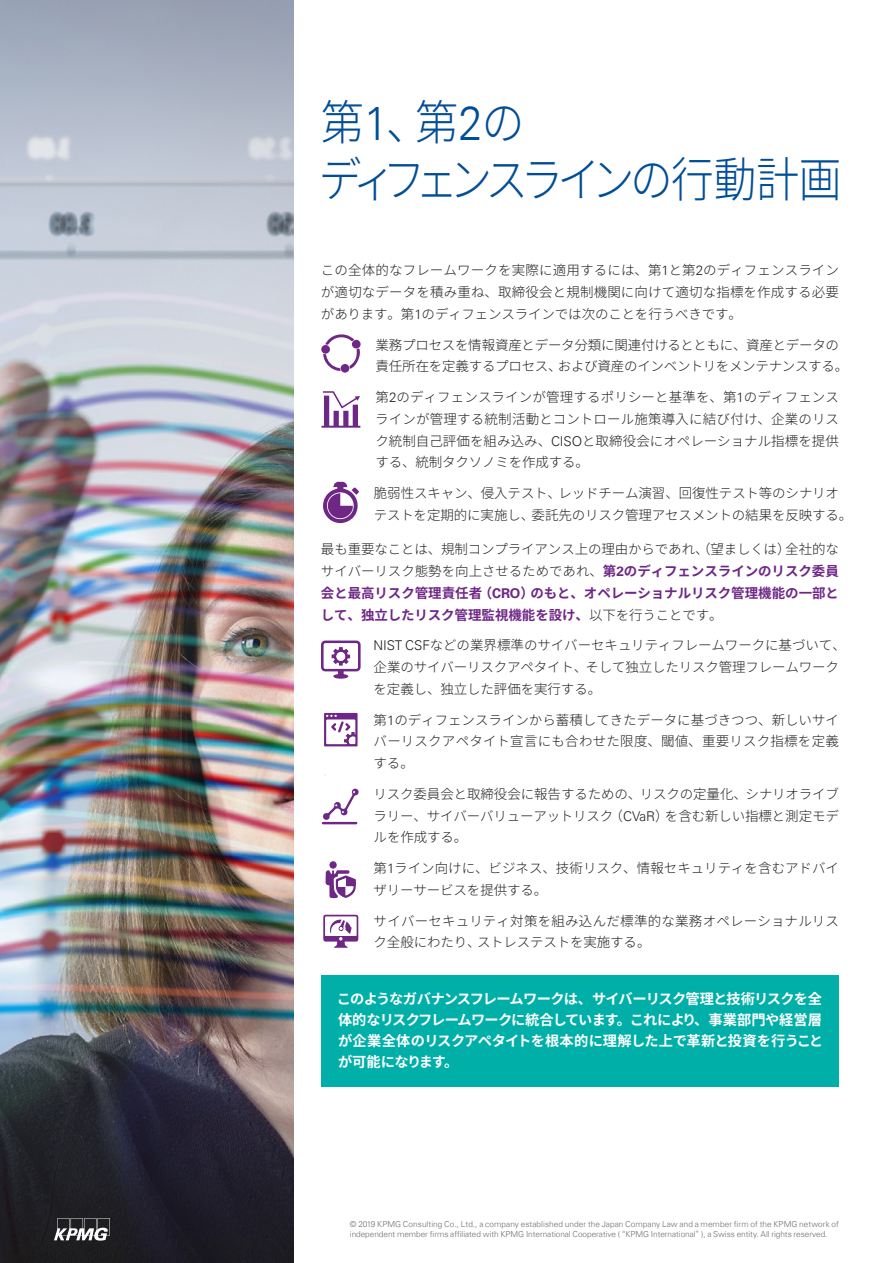
<style>
.page{position:relative;width:893px;height:1263px;background:#fff}
.page>*{position:absolute;margin:0;border:0;box-sizing:border-box;transform-origin:0 0}
.t1{font:300 48px/57px "Noto Sans CJ Kjp";letter-spacing:-.16em;color:#014d97;scale:.9 1}
.t2{font:700 14.25px/21px "Noto Sans CJ Kjp";letter-spacing:-.02em;color:#fff;text-align:justify}
.t3{font:300 13.5px/21.8px "Noto Sans CJ Kjp";letter-spacing:-.01em;color:#231f20;text-align:justify}
.t4{font:700 13.5px/21.8px "Noto Sans CJ Kjp";letter-spacing:-.005em;color:#6f2786;text-align:justify}
.t5{font:300 13.5px/21.8px "Noto Sans CJ Kjp";letter-spacing:.01em;color:#231f20}
.t6{font:300 8.25px/10.5px "Universfor KPMG";letter-spacing:-.005em;color:#6c6d70}
.s1{font-family:"Universfor KPMG"}
.s2{font-weight:300;color:#231f20}
.s3{font-family:"Noto Sans CJ Kjp"}
</style>
<div class="page">
<div style="left:321px;top:975px;width:518px;height:111px;background:#00afa8"></div>
<svg style="left:321px;top:640px;width:40px;height:39px"></svg>
<div style="left:336px;top:652px;width:9px;height:9px;background:#fff;border-radius:50%"></div>
<svg style="left:323px;top:334px;width:37px;height:37px"></svg>
<div style="left:321px;top:345px;width:9px;height:9px;background:#6f2786;border-radius:50%"></div>
<div style="left:341px;top:364px;width:8px;height:9px;background:#6f2786;border-radius:50%"></div>
<div style="left:352px;top:340px;width:9px;height:8px;background:#6f2786;border-radius:50%"></div>
<svg style="left:321px;top:391px;width:39px;height:37px"></svg>
<svg style="left:323px;top:482px;width:36px;height:41px"></svg>
<svg style="left:324px;top:713px;width:34px;height:33px"></svg>
<svg style="left:323px;top:915px;width:35px;height:33px"></svg>
<svg style="left:322px;top:788px;width:37px;height:36px"></svg>
<div style="left:329px;top:861px;width:8px;height:8px;background:#6f2786;border-radius:50%"></div>
<svg style="left:326px;top:870px;width:30px;height:28px"></svg>
<img style="left:0;top:0;width:293px;height:1263px">
<svg style="left:54px;top:1218px;width:56px;height:22px"></svg>
<h1 class="t1" style="left:319px;top:95px;width:582px">第<span class="s1">1</span>、第<span class="s1">2</span>の<br>ディフェンスラインの行動計画</h1>
<p class="t3" style="left:321px;top:260px;width:520px">この全体的なフレームワークを実際に適用するには、第<span class="s1">1</span>と第<span class="s1">2</span>のディフェンスラインが適切なデータを積み重ね、取締役会と規制機関に向けて適切な指標を作成する必要があります。第<span class="s1">1</span>のディフェンスラインでは次のことを行うべきです。</p>
<p class="t3" style="left:375px;top:334px;width:474px">業務プロセスを情報資産とデータ分類に関連付けるとともに、資産とデータの責任所在を定義するプロセス、および資産のインベントリをメンテナンスする。</p>
<p class="t3" style="left:375px;top:386px;width:465px">第<span class="s1">2</span>のディフェンスラインが管理するポリシーと基準を、第<span class="s1">1</span>のディフェンスラインが管理する統制活動とコントロール施策導入に結び付け、企業のリスク統制自己評価を組み込み、<span class="s1">CISO</span>と取締役会にオペレーショナル指標を提供する、統制タクソノミを作成する。</p>
<p class="t3" style="left:374px;top:482px;width:480px">脆弱性スキャン、侵入テスト、レッドチーム演習、回復性テスト等のシナリオテストを定期的に実施し、委託先のリスク管理アセスメントの結果を反映する。</p>
<p class="t4" style="left:321px;top:539px;width:520px"><span class="s2">最も重要なことは、規制コンプライアンス上の理由からであれ、（望ましくは）全社的なサイバーリスク態勢を向上させるためであれ、</span>第<span class="s1">2</span>のディフェンスラインのリスク委員会と最高リスク管理責任者（<span class="s1">CRO</span>）のもと、オペレーショナルリスク管理機能の一部として、独立したリスク管理監視機能を設け、<span class="s2">以下を行うことです。</span></p>
<p class="t3" style="left:374px;top:635px;width:474px;text-align:left"><span class="s1">NIST CSF</span>などの業界標準のサイバーセキュリティフレームワークに基づいて、企業のサイバーリスクアペタイト、そして独立したリスク管理フレームワークを定義し、独立した評価を実行する。</p>
<p class="t3" style="left:374px;top:709px;width:467px">第<span class="s1">1</span>のディフェンスラインから蓄積してきたデータに基づきつつ、新しいサイバーリスクアペタイト宣言にも合わせた限度、閾値、重要リスク指標を定義する。</p>
<p class="t3" style="left:373px;top:783px;width:467px">リスク委員会と取締役会に報告するための、リスクの定量化、シナリオライブラリー、サイバーバリューアットリスク（<span class="s1">CVaR</span>）を含む新しい指標と測定モデルを作成する。</p>
<p class="t3" style="left:374px;top:857px;width:467px">第<span class="s1">1</span>ライン向けに、ビジネス、技術リスク、情報セキュリティを含むアドバイザリーサービスを提供する。</p>
<p class="t5" style="left:374px;top:910px;width:467px">サイバーセキュリティ対策を組み込んだ標準的な業務オペレーショナルリスク全般にわたり、ストレステストを実施する。</p>
<p class="t2" style="left:337px;top:988px;width:488px">このようなガバナンスフレームワークは、サイバーリスク管理と技術リスクを全体的なリスクフレームワークに統合しています。これにより、事業部門や経営層が企業全体のリスクアペタイトを根本的に理解した上で革新と投資を行うことが可能になります。</p>
<p class="t6" style="left:350px;top:1219px;width:491px">© 2019 KPMG Consulting Co., Ltd., a company established under the Japan Company Law and a member firm of the KPMG network of independent member firms affiliated with KPMG International Cooperative ( <span class="s3">“</span>KPMG International<span class="s3">”</span> ), a Swiss entity. All rights reserved.</p>
</div>
